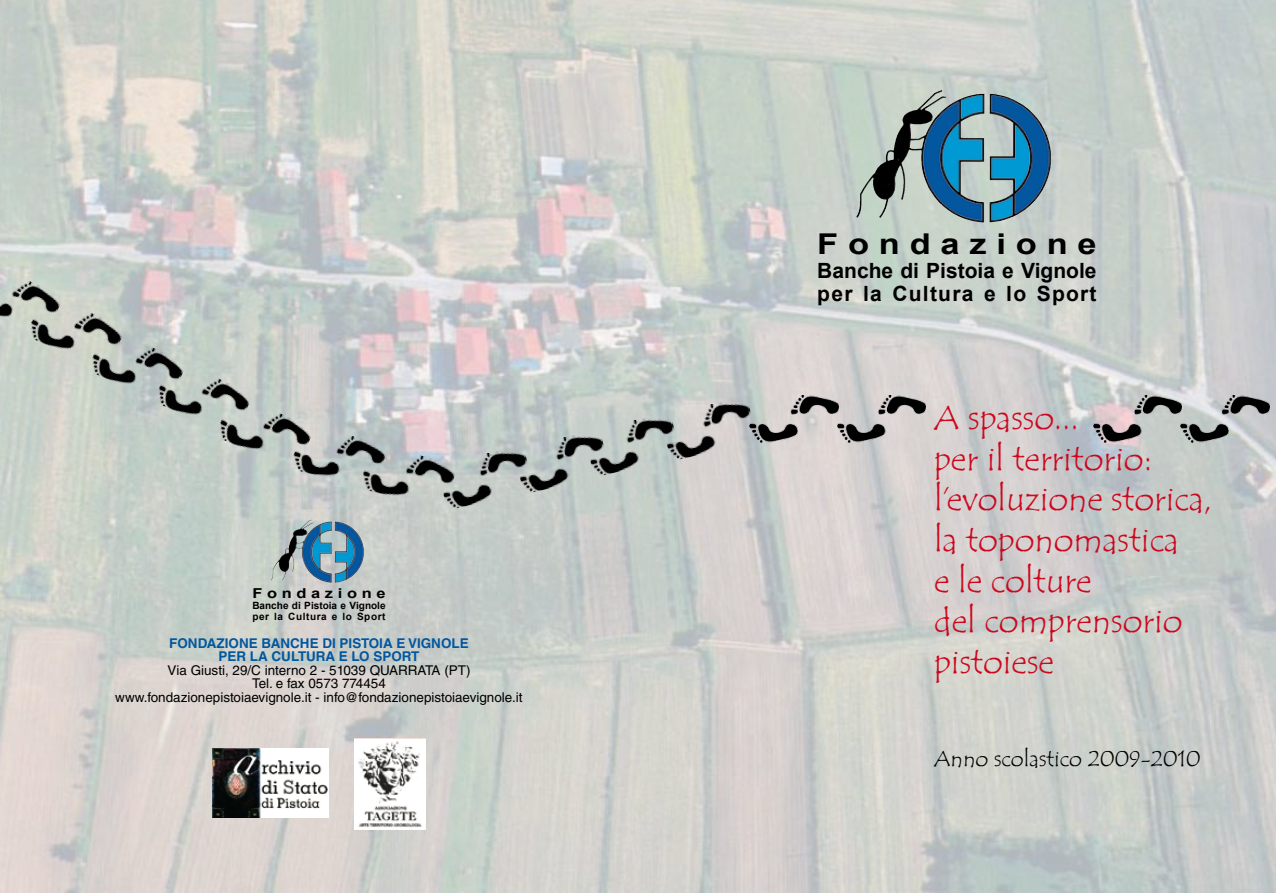
<style>
.page{position:relative;width:1276px;height:893px;background:#fff}
.page>*{position:absolute;margin:0;border:0;box-sizing:border-box;transform-origin:0 0}
.t1{font:33.75px/40.7px "Tempus Sans ITCTT";color:#cd071e}
.t2{font:700 28.65px "Arial";letter-spacing:.285em;color:#000;scale:1.2 1}
.t3{font:22.05px "Tempus Sans ITCTT";color:#000}
.t4{font:700 21px/23px "Arial";color:#000}
.t5{font:700 13.65px "Arial";letter-spacing:.285em;color:#000;scale:1.2 1}
.t6{font:13.5px/13.5px "Helvetica LT Std";color:#000;text-align:center}
.t7{font:700 13.5px/13.5px "Helvetica LT Std";color:#02579f;text-align:center}
.t8{font:700 10.05px/10.9px "Arial";color:#000}
</style>
<div class="page">
<img style="left:0;top:0;width:1276px;height:893px">
<img style="left:902px;top:90px;width:39px;height:35px">
<img style="left:293px;top:520px;width:18px;height:16px">
<img style="left:213px;top:749px;width:115px;height:69px">
<img style="left:355px;top:739px;width:70px;height:90px">
<img style="left:1093px;top:395px;width:176px;height:48px">
<img style="left:749px;top:395px;width:176px;height:48px">
<img style="left:660px;top:396px;width:97px;height:65px">
<img style="left:513px;top:429px;width:97px;height:65px">
<img style="left:584px;top:412px;width:96px;height:65px">
<img style="left:457px;top:445px;width:76px;height:65px">
<img style="left:359px;top:442px;width:98px;height:69px">
<img style="left:290px;top:423px;width:98px;height:68px">
<img style="left:214px;top:393px;width:101px;height:79px">
<img style="left:87px;top:327px;width:100px;height:79px">
<img style="left:153px;top:358px;width:100px;height:79px">
<img style="left:26px;top:292px;width:100px;height:80px">
<img style="left:0;top:268px;width:64px;height:72px">
<p class="t5" style="left:252px;top:584px;width:113px">Fondazione</p>
<p class="t8" style="left:252px;top:601px;width:135px">Banche di Pistoia e Vignole per la Cultura e lo Sport</p>
<p class="t7" style="left:169px;top:636px;width:301px">FONDAZIONE BANCHE DI PISTOIA E VIGNOLE<br>PER LA CULTURA E LO SPORT</p>
<p class="t6" style="left:115px;top:663px;width:409px">Via Giusti, 29/C interno 2 - 51039 QUARRATA (PT)<br>Tel. e fax 0573 774454<br>www.fondazionepistoiaevignole.it - info@fondazionepistoiaevignole.it</p>
<h2 class="t2" style="left:817px;top:225px;width:234px">Fondazione</h2>
<h3 class="t4" style="left:817px;top:260px;width:281px">Banche di Pistoia e Vignole per la Cultura e lo Sport</h3>
<h1 class="t1" style="left:934px;top:398px;width:280px">A spasso...<br>per il territorio: l’evoluzione storica, la toponomastica<br>e le colture<br>del comprensorio pistoiese</h1>
<h3 class="t3" style="left:934px;top:745px;width:268px">Anno scolastico 2009-2010</h3>
</div>
